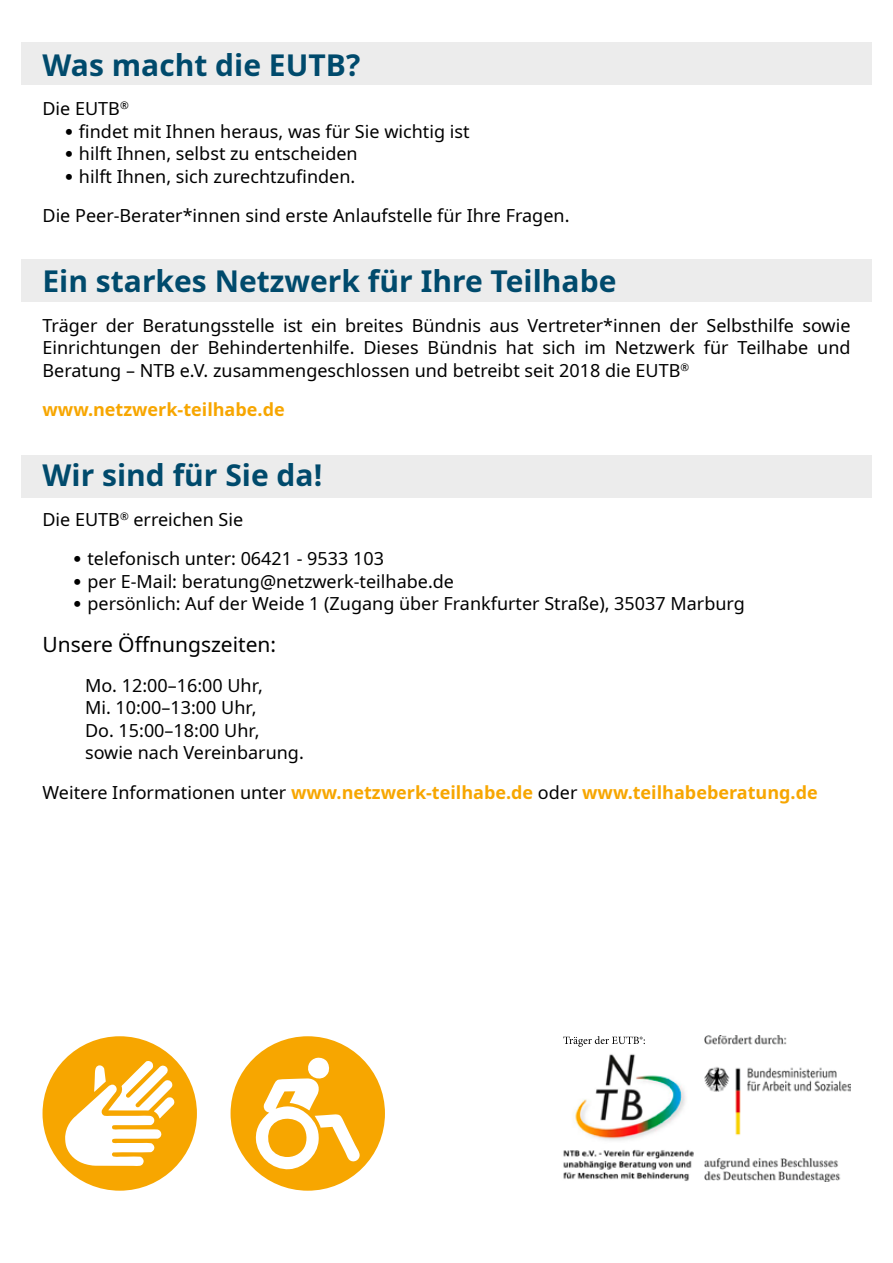
<style>
.page{position:relative;width:893px;height:1263px;background:#fff}
.page>*{position:absolute;margin:0;border:0;box-sizing:border-box;transform-origin:0 0}
.t1{font:700 30px "Noto Sans";color:#004a6c}
.t2{font:21px "Noto Sans";color:#000}
.t3{font:18px/22.5px "Noto Sans";color:#000}
.t4{font:700 18px "Noto Sans";color:#f7a600}
.s1{font-weight:400;color:#000}
</style>
<div class="page">
<div style="left:21px;top:42px;width:851px;height:43px;background:#ececec"></div>
<div style="left:21px;top:259px;width:851px;height:43px;background:#ececec"></div>
<div style="left:21px;top:455px;width:851px;height:42px;background:#ececec"></div>
<div style="left:43px;top:1036px;width:154px;height:155px;background:#f7a600;border-radius:50%"></div>
<svg style="left:65px;top:1061px;width:110px;height:105px"></svg>
<div style="left:231px;top:1036px;width:154px;height:155px;background:#f7a600;border-radius:50%"></div>
<svg style="left:255px;top:1057px;width:105px;height:113px"></svg>
<img style="left:704px;top:1036px;width:146px;height:145px">
<img style="left:563px;top:1054px;width:130px;height:127px">
<svg style="left:563px;top:1036px;width:82px;height:11px"></svg>
<h1 class="t1" style="left:43px;top:43px;width:319px">Was macht die EUTB?</h1>
<p class="t3" style="left:79px;top:98px;width:392px;text-indent:-36px">Die EUTB<sup>®<br></sup>findet mit Ihnen heraus, was für Sie wichtig ist hilft Ihnen, selbst zu entscheiden<br>hilft Ihnen, sich zurechtzufinden.</p>
<p class="t3" style="left:43px;top:205px;width:528px">Die Peer-Berater*innen sind erste Anlaufstelle für Ihre Fragen.</p>
<h1 class="t1" style="left:43px;top:260px;width:575px">Ein starkes Netzwerk für Ihre Teilhabe</h1>
<p class="t3" style="left:43px;top:314px;width:809px;text-align:justify">Träger der Beratungsstelle ist ein breites Bündnis aus Vertreter*innen der Selbsthilfe sowie Einrichtungen der Behindertenhilfe. Dieses Bündnis hat sich im Netzwerk für Teilhabe und Beratung – NTB e.V. zusammengeschlossen und betreibt seit 2018 die EUTB<sup>®</sup></p>
<p class="t4" style="left:43px;top:397px;width:244px">www.netzwerk-teilhabe.de</p>
<h1 class="t1" style="left:43px;top:454px;width:281px">Wir sind für Sie da!</h1>
<p class="t3" style="left:87px;top:500px;width:298px;line-height:39.5px;text-indent:-45px">Die EUTB<sup>®</sup> erreichen Sie<br>telefonisch unter: 06421 - 9533 103</p>
<p class="t3" style="left:87px;top:570px;width:659px">per E-Mail: beratung@netzwerk-teilhabe.de<br>persönlich: Auf der Weide 1 (Zugang über Frankfurter Straße), 35037 Marburg</p>
<p class="t2" style="left:43px;top:630px;width:235px">Unsere Öffnungszeiten:</p>
<p class="t3" style="left:85px;top:675px;width:220px">Mo. 12:00–16:00 Uhr,<br>Mi. 10:00–13:00 Uhr,<br>Do. 15:00–18:00 Uhr, sowie nach Vereinbarung.</p>
<p class="t4" style="left:43px;top:780px;width:777px"><span class="s1">Weitere Informationen unter</span> www.netzwerk-teilhabe.de <span class="s1">oder</span> www.teilhabeberatung.de</p>
</div>
